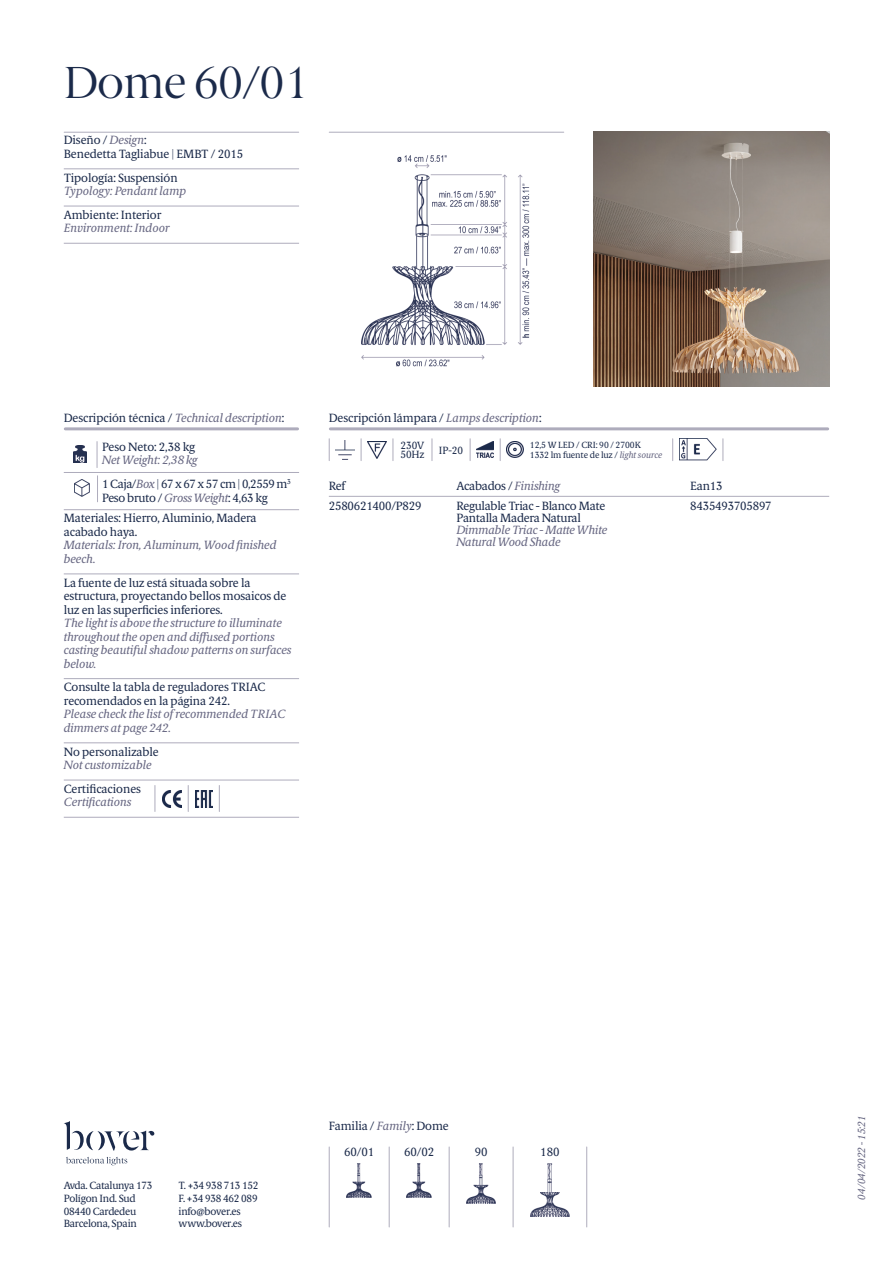
<style>
.page{position:relative;width:893px;height:1263px;background:#fff}
.page>*{position:absolute;margin:0;border:0;box-sizing:border-box;transform-origin:0 0}
.Nom{font:45px "Berlingske Serif";letter-spacing:-.025em;color:#1b2a4a}
.Text_línia_inferior{font:12px/13.5px "Berlingske Serif Tx";letter-spacing:-.01em;color:#1b2a4a}
.Text_línia_inferior-2{font:italic 12px/13.5px "Berlingske Serif Tx";letter-spacing:-.01em;color:#676782}
.Acabats{font:12px "Berlingske Serif Tx";letter-spacing:-.02em;color:#1b2a4a}
.Text_línia_inferior-3{font:12px/13.5px "Berlingske Serif Tx";letter-spacing:-.035em;color:#1b2a4a}
.Acabats-2{font:italic 12px/12px "Berlingske Serif Tx";letter-spacing:-.02em;color:#676782}
.Info_tècnica{font:10.5px/12.8px "Berlingske Serif Tx";letter-spacing:-.025em;color:#1b2a4a}
.t1{font:italic 10.5px "Berlingske Serif Tx";letter-spacing:-.01em;color:#676782}
.Info_Bombeta{font:9px "Berlingske Serif Tx";letter-spacing:-.01em;color:#1b2a4a}
.s1{font-style:italic;color:#676782}
.s2{font-style:normal;color:#1b2a4a}
</style>
<div class="page">
<hr style="left:64px;top:168px;width:235px;height:1px;background:#aeacbc">
<hr style="left:64px;top:206px;width:235px;height:1px;background:#aeacbc">
<hr style="left:64px;top:243px;width:235px;height:1px;background:#aeacbc">
<hr style="left:64px;top:132px;width:235px;height:1px;background:#aeacbc">
<hr style="left:329px;top:132px;width:235px;height:1px;background:#aeacbc">
<img style="left:361px;top:155px;width:169px;height:212px">
<hr style="left:64px;top:472px;width:235px;height:1px;background:#aeacbc">
<hr style="left:64px;top:509px;width:235px;height:1px;background:#aeacbc">
<hr style="left:64px;top:573px;width:235px;height:1px;background:#aeacbc">
<hr style="left:64px;top:678px;width:235px;height:1px;background:#aeacbc">
<hr style="left:64px;top:742px;width:235px;height:1px;background:#aeacbc">
<hr style="left:64px;top:780px;width:235px;height:1px;background:#aeacbc">
<hr style="left:64px;top:817px;width:235px;height:1px;background:#aeacbc">
<img style="left:74px;top:446px;width:13px;height:17px">
<svg style="left:97px;top:442px;width:1px;height:26px"></svg>
<img style="left:74px;top:480px;width:15px;height:17px">
<svg style="left:97px;top:476px;width:1px;height:26px"></svg>
<svg style="left:155px;top:785px;width:1px;height:26px"></svg>
<img style="left:162px;top:791px;width:19px;height:17px">
<svg style="left:188px;top:785px;width:1px;height:26px"></svg>
<img style="left:195px;top:791px;width:17px;height:17px">
<svg style="left:219px;top:785px;width:1px;height:26px"></svg>
<hr style="left:330px;top:427px;width:498px;height:3px;background:#aeacbc">
<svg style="left:470px;top:439px;width:1px;height:22px"></svg>
<svg style="left:432px;top:439px;width:1px;height:22px"></svg>
<svg style="left:393px;top:439px;width:1px;height:22px"></svg>
<svg style="left:329px;top:439px;width:1px;height:22px"></svg>
<svg style="left:361px;top:439px;width:1px;height:22px"></svg>
<img style="left:368px;top:441px;width:18px;height:17px">
<svg style="left:672px;top:439px;width:1px;height:22px"></svg>
<img style="left:507px;top:441px;width:16px;height:17px">
<svg style="left:500px;top:439px;width:1px;height:22px"></svg>
<hr style="left:65px;top:427px;width:233px;height:3px;background:#aeacbc">
<img style="left:477px;top:442px;width:16px;height:16px">
<img style="left:347px;top:1163px;width:25px;height:35px">
<img style="left:467px;top:1163px;width:29px;height:40px">
<img style="left:407px;top:1163px;width:25px;height:35px">
<img style="left:530px;top:1163px;width:39px;height:53px">
<hr style="left:329px;top:1147px;width:1px;height:80px;background:#aeacbc">
<hr style="left:389px;top:1147px;width:1px;height:80px;background:#aeacbc">
<hr style="left:449px;top:1147px;width:1px;height:80px;background:#aeacbc">
<hr style="left:513px;top:1147px;width:1px;height:80px;background:#aeacbc">
<hr style="left:586px;top:1147px;width:1px;height:80px;background:#aeacbc">
<img style="left:336px;top:440px;width:18px;height:19px">
<svg style="left:723px;top:439px;width:1px;height:22px"></svg>
<img style="left:679px;top:439px;width:37px;height:21px">
<img style="left:594px;top:132px;width:235px;height:255px">
<svg style="left:66px;top:1157px;width:61px;height:8px"></svg>
<svg style="left:64px;top:1121px;width:90px;height:29px"></svg>
<hr style="left:329px;top:496px;width:500px;height:1px;background:#aeacbc">
<p class="Nom" style="left:64px;top:53px;width:247px">Dome 60/01</p>
<p class="Text_línia_inferior" style="left:64px;top:133px;width:181px">Diseño / <span class="s1">Design</span>:<br>Benedetta Tagliabue | EMBT / 2015</p>
<p class="Text_línia_inferior" style="left:64px;top:171px;width:124px">Tipología: Suspensión<br><span class="s1">Typology: Pendant lamp</span></p>
<p class="Text_línia_inferior-2" style="left:64px;top:208px;width:108px"><span class="s2">Ambiente: Interior<br></span>Environment: Indoor</p>
<p class="Text_línia_inferior" style="left:64px;top:411px;width:222px">Descripción técnica / <span class="s1">Technical description</span>:</p>
<p class="Text_línia_inferior-2" style="left:102px;top:440px;width:97px"><span class="s2">Peso Neto: 2,38 kg<br></span>Net Weight: 2,38 kg</p>
<p class="Text_línia_inferior-3" style="left:102px;top:477px;width:190px">1 Caja/<span class="s1">Box</span> | 67 x 67 x 57 cm | 0,2559 m<sup>3<br></sup>Peso bruto / <span class="s1">Gross Weight</span>: 4,63 kg</p>
<p class="Text_línia_inferior" style="left:64px;top:511px;width:214px">Materiales: Hierro, Aluminio, Madera acabado haya.<br><span class="s1">Materials: Iron, Aluminum, Wood finished beech.</span></p>
<p class="Text_línia_inferior-2" style="left:64px;top:576px;width:229px"><span class="s2">La fuente de luz está situada sobre la estructura, proyectando bellos mosaicos de luz en las superficies inferiores.<br></span>The light is above the structure to illuminate throughout the open and diffused portions casting beautiful shadow patterns on surfaces below.</p>
<p class="Text_línia_inferior" style="left:64px;top:680px;width:223px">Consulte la tabla de reguladores TRIAC recomendados en la página 242.<br><span class="s1">Please check the list of recommended TRIAC dimmers at page 242.</span></p>
<p class="Text_línia_inferior" style="left:64px;top:745px;width:97px">No personalizable<br><span class="s1">Not customizable</span></p>
<p class="Text_línia_inferior" style="left:64px;top:782px;width:79px">Certificaciones<br><span class="s1">Certifications</span></p>
<p class="Text_línia_inferior" style="left:329px;top:411px;width:214px">Descripción lámpara / <span class="s1">Lamps description</span>:</p>
<p class="Info_tècnica" style="left:439px;top:444px;width:26px">IP-20</p>
<p class="Info_Bombeta" style="left:530px;top:438px;width:113px">12,5 W LED / CRI: 90 / 2700K</p>
<p class="Info_Bombeta" style="left:530px;top:449px;width:134px">1332 lm fuente de luz / <span class="s1">light source</span></p>
<p class="Info_tècnica" style="left:400px;top:439px;width:25px">230V</p>
<p class="Info_tècnica" style="left:400px;top:448px;width:26px">50Hz</p>
<p class="Acabats" style="left:329px;top:477px;width:18px">Ref</p>
<p class="Acabats" style="left:456px;top:477px;width:105px">Acabados / <span class="s1">Finishing</span></p>
<p class="Acabats" style="left:690px;top:477px;width:34px">Ean13</p>
<p class="Acabats" style="left:329px;top:497px;width:94px">2580621400/P829</p>
<p class="Acabats" style="left:456px;top:497px;width:151px">Regulable Triac - Blanco Mate</p>
<p class="Acabats" style="left:690px;top:497px;width:83px">8435493705897</p>
<p class="Acabats" style="left:456px;top:509px;width:126px">Pantalla Madera Natural</p>
<p class="Acabats-2" style="left:456px;top:524px;width:153px">Dimmable Triac - Matte White<br>Natural Wood Shade</p>
<p class="Info_tècnica" style="left:64px;top:1179px;width:90px">Avda. Catalunya 173<br>Polígon Ind. Sud<br>08440 Cardedeu<br>Barcelona, Spain</p>
<p class="Info_tècnica" style="left:179px;top:1179px;width:81px">T. +34 938 713 152<br>F. +34 938 462 089 info@bover.es www.bover.es</p>
<p class="Text_línia_inferior" style="left:329px;top:1119px;width:122px">Familia / <span class="s1">Family</span>: Dome</p>
<p class="Text_línia_inferior" style="left:344px;top:1145px;width:32px">60/01</p>
<p class="Text_línia_inferior" style="left:404px;top:1145px;width:32px">60/02</p>
<p class="Text_línia_inferior" style="left:475px;top:1145px;width:14px">90</p>
<p class="Text_línia_inferior" style="left:540px;top:1145px;width:21px">180</p>
<p class="t1" style="left:854px;top:1199px;width:86px;rotate:-90deg">04/04/2022 - 15:21</p>
</div>
